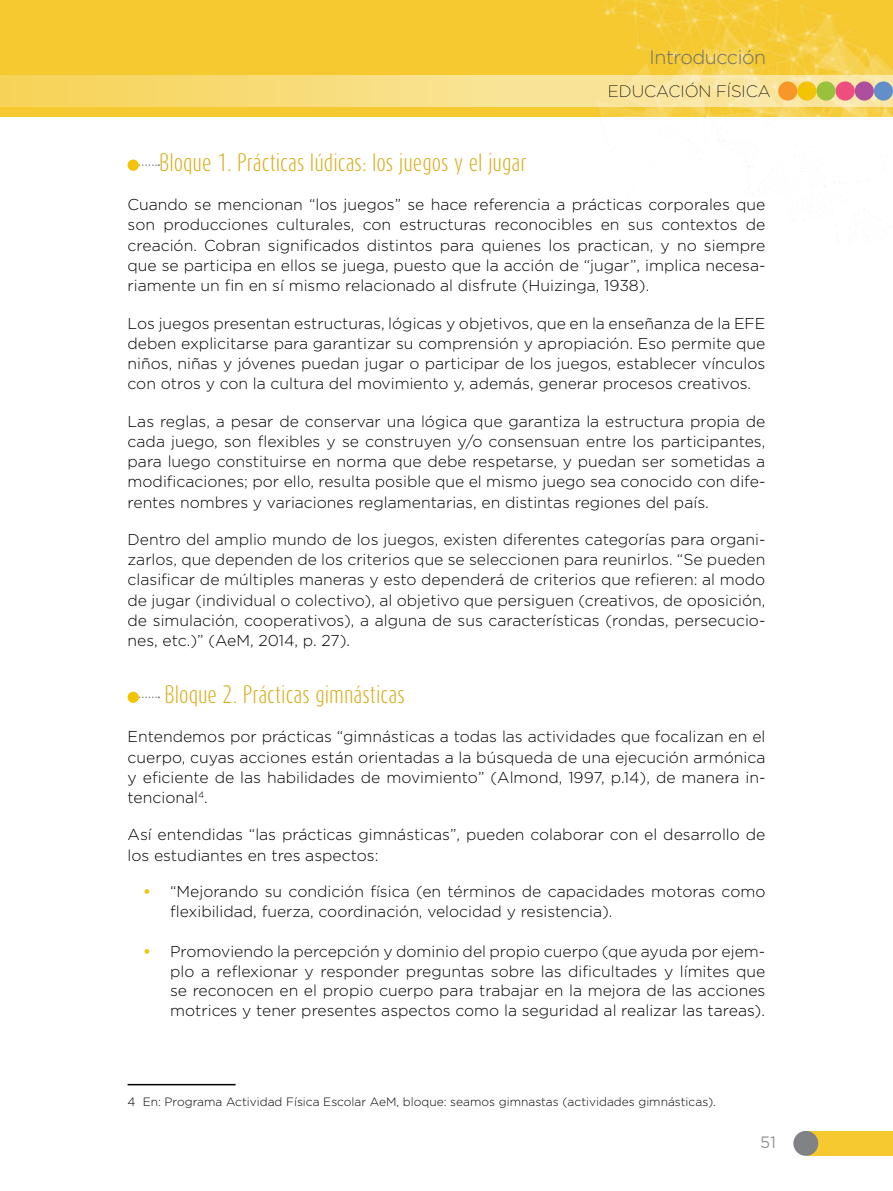
<style>
.page{position:relative;width:893px;height:1191px;background:#fff}
.page>*{position:absolute;margin:0;border:0;box-sizing:border-box;transform-origin:0 0}
.t1{font:300 21px "Dax Compact";color:#d9ad1a}
.t2{font:300 19.5px "Gotham";letter-spacing:-.02em;color:#6d6e71}
.t3{font:200 16.5px "Gotham";color:#000}
.t4{font:16.5px "Gotham";color:#939598}
.t5{font:300 15.75px/20.2px "Gotham";color:#000;text-align:justify}
.t6{font:300 12px "Gotham";color:#000}
.s1{font-weight:700;color:#f3c405}
</style>
<div class="page">
<div style="left:0;top:0;width:893px;height:117px;background:#f5c92f"></div>
<img style="left:598px;top:0;width:295px;height:220px">
<svg style="left:0;top:75px;width:893px;height:32px;background:#f8de85"></svg>
<div style="left:874px;top:81px;width:19px;height:20px;background:#628fca;border-radius:50%"></div>
<div style="left:797px;top:81px;width:19px;height:20px;background:#f3c405;border-radius:50%"></div>
<div style="left:836px;top:81px;width:19px;height:20px;background:#ef4d80;border-radius:50%"></div>
<div style="left:855px;top:81px;width:19px;height:20px;background:#ae4f9e;border-radius:50%"></div>
<div style="left:778px;top:81px;width:19px;height:20px;background:#f8962a;border-radius:50%"></div>
<div style="left:816px;top:81px;width:20px;height:20px;background:#98c13c;border-radius:50%"></div>
<div style="left:806px;top:1130px;width:87px;height:25px;background:#f5c92f"></div>
<div style="left:793px;top:1130px;width:25px;height:25px;background:#808285;border-radius:50%"></div>
<svg style="left:139px;top:164px;width:20px;height:2px"></svg>
<div style="left:128px;top:160px;width:11px;height:11px;background:#f3c405;border-radius:50%"></div>
<svg style="left:139px;top:696px;width:20px;height:2px"></svg>
<div style="left:128px;top:691px;width:11px;height:12px;background:#f3c405;border-radius:50%"></div>
<hr style="left:128px;top:1084px;width:108px;height:1px;background:#000">
<p class="t2" style="left:649px;top:45px;width:118px">Introducción</p>
<p class="t3" style="left:608px;top:81px;width:164px">EDUCACIÓN FÍSICA</p>
<h1 class="t1" style="left:159px;top:148px;width:369px">Bloque 1. Prácticas lúdicas: los juegos y el jugar</h1>
<p class="t5" style="left:128px;top:194px;width:639px">Cuando se mencionan “los juegos” se hace referencia a prácticas corporales que son producciones culturales, con estructuras reconocibles en sus contextos de creación. Cobran significados distintos para quienes los practican, y no siempre que se participa en ellos se juega, puesto que la acción de “jugar”, implica necesa&shy;riamente un fin en sí mismo relacionado al disfrute (Huizinga, 1938).</p>
<p class="t5" style="left:128px;top:312px;width:639px">Los juegos presentan estructuras, lógicas y objetivos, que en la enseñanza de la EFE deben explicitarse para garantizar su comprensión y apropiación. Eso permite que niños, niñas y jóvenes puedan jugar o participar de los juegos, establecer vínculos con otros y con la cultura del movimiento y, además, generar procesos creativos.</p>
<p class="t5" style="left:128px;top:410px;width:639px">Las reglas, a pesar de conservar una lógica que garantiza la estructura propia de cada juego, son flexibles y se construyen y/o consensuan entre los participantes, para luego constituirse en norma que debe respetarse, y puedan ser sometidas a modificaciones; por ello, resulta posible que el mismo juego sea conocido con dife&shy;rentes nombres y variaciones reglamentarias, en distintas regiones del país.</p>
<p class="t5" style="left:128px;top:529px;width:639px">Dentro del amplio mundo de los juegos, existen diferentes categorías para organi&shy;zarlos, que dependen de los criterios que se seleccionen para reunirlos. “Se pueden clasificar de múltiples maneras y esto dependerá de criterios que refieren: al modo de jugar (individual o colectivo), al objetivo que persiguen (creativos, de oposición, de simulación, cooperativos), a alguna de sus características (rondas, persecucio&shy;nes, etc.)” (AeM, 2014, p. 27).</p>
<h1 class="t1" style="left:165px;top:680px;width:242px">Bloque 2. Prácticas gimnásticas</h1>
<p class="t5" style="left:128px;top:726px;width:639px">Entendemos por prácticas “gimnásticas a todas las actividades que focalizan en el cuerpo, cuyas acciones están orientadas a la búsqueda de una ejecución armónica y eficiente de las habilidades de movimiento” (Almond, 1997, p.14), de manera in&shy;tencional<sup>4</sup>.</p>
<p class="t5" style="left:128px;top:824px;width:639px">Así entendidas “las prácticas gimnásticas”, pueden colaborar con el desarrollo de los estudiantes en tres aspectos:</p>
<p class="t5" style="left:170px;top:881px;width:597px;line-height:19.5px;text-indent:-27px"><span class="s1">•</span> “Mejorando su condición física (en términos de capacidades motoras como flexibilidad, fuerza, coordinación, velocidad y resistencia).</p>
<p class="t5" style="left:170px;top:941px;width:597px;line-height:19.5px;text-indent:-27px"><span class="s1">•</span> Promoviendo la percepción y dominio del propio cuerpo (que ayuda por ejem&shy;plo a reflexionar y responder preguntas sobre las dificultades y límites que se reconocen en el propio cuerpo para trabajar en la mejora de las acciones motrices y tener presentes aspectos como la seguridad al realizar las tareas).</p>
<p class="t6" style="left:128px;top:1094px;width:590px">4 En: Programa Actividad Física Escolar AeM, bloque: seamos gimnastas (actividades gimnásticas).</p>
<p class="t4" style="left:760px;top:1131px;width:18px">51</p>
</div>
